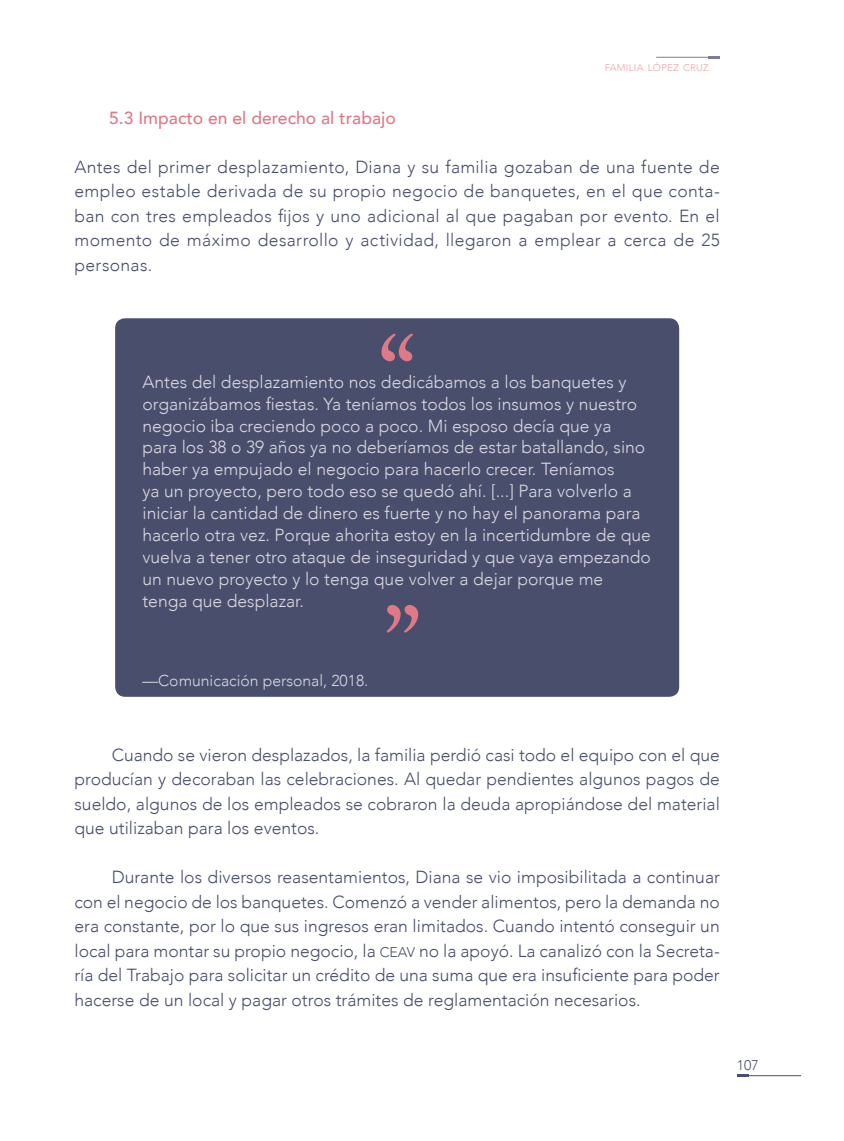
<style>
.page{position:relative;width:844px;height:1141px;background:#fff}
.page>*{position:absolute;margin:0;border:0;box-sizing:border-box;transform-origin:0 0}
.t1{font:105px "Adobe Caslon Pro";color:#df7986}
.Texto_General_con_Sa{font:300 17.5px/24.5px "Avenir";color:#484e6c;text-align:justify}
.t2{font:300 17.5px/21.9px "Avenir";color:#dad8e0}
.Texto_General_sin_Sa{font:300 17.5px/24.5px "Avenir";letter-spacing:.02em;color:#484e6c;text-align:justify}
._1_1_Subtítulo{font:500 17.5px "Avenir";color:#df7986}
.t3{font:300 15.75px "Avenir";color:#dad8e0}
.t4{font:300 14px "Avenir";color:#484e6c}
.t5{font:300 9.8px "Avenir";letter-spacing:.03em;color:#eda1a9}
.s1{font-size:14px}
</style>
<div class="page">
<hr style="left:748px;top:1075px;width:52px;height:1px;background:#484e6c">
<svg style="left:737px;top:1074px;width:11px;height:3px"></svg>
<hr style="left:656px;top:57px;width:52px;height:1px;background:#7d7e95">
<svg style="left:708px;top:56px;width:11px;height:2px"></svg>
<div style="left:115px;top:318px;width:564px;height:379px;background:#484e6c;border-radius:10px"></div>
<p class="t5" style="left:604px;top:62px;width:105px">FAMILIA LÓPEZ CRUZ</p>
<p class="_1_1_Subtítulo" style="left:109px;top:102px;width:288px">5.3 Impacto en el derecho al trabajo</p>
<p class="Texto_General_sin_Sa" style="left:74px;top:154px;width:646px">Antes del primer desplazamiento, Diana y su familia gozaban de una fuente de empleo estable derivada de su propio negocio de banquetes, en el que conta&shy;ban con tres empleados fijos y uno adicional al que pagaban por evento. En el momento de máximo desarrollo y actividad, llegaron a emplear a cerca de 25 personas.</p>
<p class="t1" style="left:378px;top:312px;width:39px">“</p>
<p class="t2" style="left:142px;top:371px;width:510px">Antes del desplazamiento nos dedicábamos a los banquetes y organizábamos fiestas. Ya teníamos todos los insumos y nuestro negocio iba creciendo poco a poco. Mi esposo decía que ya<br>para los 38 o 39 años ya no deberíamos de estar batallando, sino haber ya empujado el negocio para hacerlo crecer. Teníamos<br>ya un proyecto, pero todo eso se quedó ahí. [...] Para volverlo a iniciar la cantidad de dinero es fuerte y no hay el panorama para hacerlo otra vez. Porque ahorita estoy en la incertidumbre de que vuelva a tener otro ataque de inseguridad y que vaya empezando un nuevo proyecto y lo tenga que volver a dejar porque me tenga que desplazar.</p>
<p class="t1" style="left:383px;top:583px;width:39px">”</p>
<p class="t3" style="left:142px;top:671px;width:227px">—Comunicación personal, 2018.</p>
<p class="Texto_General_con_Sa" style="left:74px;top:742px;width:646px;text-indent:37px">Cuando se vieron desplazados, la familia perdió casi todo el equipo con el que producían y decoraban las celebraciones. Al quedar pendientes algunos pagos de sueldo, algunos de los empleados se cobraron la deuda apropiándose del material que utilizaban para los eventos.</p>
<p class="Texto_General_con_Sa" style="left:74px;top:865px;width:646px;text-indent:37px">Durante los diversos reasentamientos, Diana se vio imposibilitada a continuar con el negocio de los banquetes. Comenzó a vender alimentos, pero la demanda no era constante, por lo que sus ingresos eran limitados. Cuando intentó conseguir un local para montar su propio negocio, la <span class="s1">CEAV</span> no la apoyó. La canalizó con la Secreta&shy;ría del Trabajo para solicitar un crédito de una suma que era insuficiente para poder hacerse de un local y pagar otros trámites de reglamentación necesarios.</p>
<p class="t4" style="left:736px;top:1057px;width:23px">107</p>
</div>
